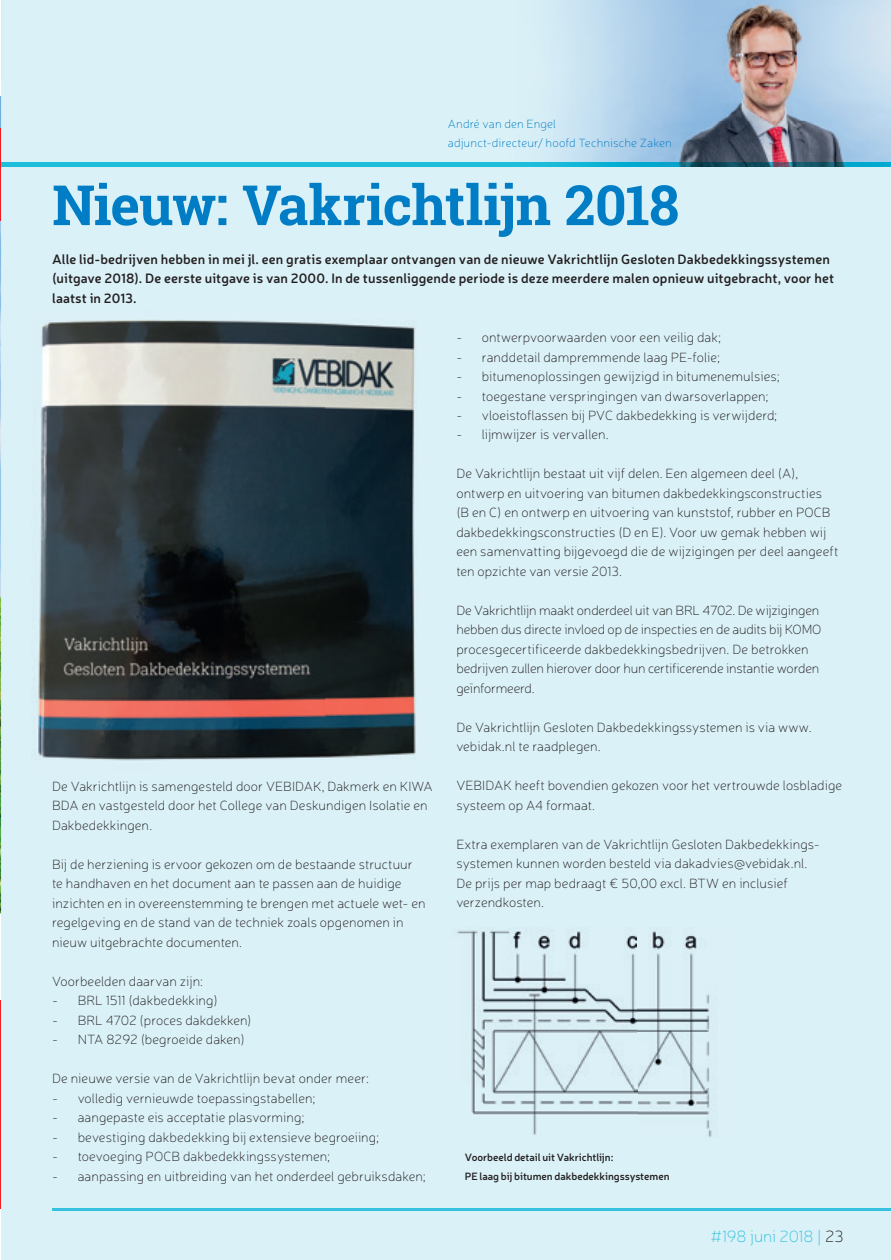
<style>
.page{position:relative;width:891px;height:1260px;background:#fff}
.page>*{position:absolute;margin:0;border:0;box-sizing:border-box;transform-origin:0 0}
.t1{font:700 55.5px "Roboto Slab";letter-spacing:-.015em;color:#007dc5}
.t2{font:100 16.5px "Neris";letter-spacing:-.01em;color:#36c2de}
.t3{font:100 13.5px/19.5px "Neris";color:#231f20}
.t4{font:600 13.5px/19.5px "Neris";letter-spacing:.01em;color:#231f20}
.t5{font:100 12px/19.5px "Neris";letter-spacing:.01em;color:#007dc5}
.t6{font:600 10.5px/19.5px "Neris";color:#231f20}
.s1{color:#231f20}
</style>
<div class="page">
<div style="left:1px;top:0;width:889px;height:1260px;background:#daf1f7"></div>
<hr style="left:52px;top:1208px;width:838px;height:2px;background:#36c2de">
<img style="left:506px;top:0;width:384px;height:167px">
<div style="left:1px;top:162px;width:505px;height:5px;background:#1ebeda"></div>
<img style="left:451px;top:927px;width:279px;height:211px">
<img style="left:0;top:96px;width:1px;height:817px">
<hr style="left:0;top:128px;width:1px;height:92px;background:#ee1d23">
<hr style="left:0;top:1000px;width:1px;height:209px;background:#ee1d23">
<img style="left:32px;top:308px;width:391px;height:471px">
<p class="t5" style="left:448px;top:113px;width:225px">André van den Engel<br>adjunct-directeur/ hoofd Technische Zaken</p>
<h1 class="t1" style="left:52px;top:167px;width:628px">Nieuw: Vakrichtlijn 2018</h1>
<p class="t4" style="left:52px;top:249px;width:783px">Alle lid-bedrijven hebben in mei jl. een gratis exemplaar ontvangen van de nieuwe Vakrichtlijn Gesloten Dakbedekkingssystemen (uitgave 2018). De eerste uitgave is van 2000. In de tussenliggende periode is deze meerdere malen opnieuw uitgebracht, voor het laatst in 2013.</p>
<p class="t3" style="left:52px;top:776px;width:382px">De Vakrichtlijn is samengesteld door VEBIDAK, Dakmerk en KIWA<br>BDA en vastgesteld door het College van Deskundigen Isolatie en<br>Dakbedekkingen.</p>
<p class="t3" style="left:52px;top:854px;width:375px">Bij de herziening is ervoor gekozen om de bestaande structuur te handhaven en het document aan te passen aan de huidige inzichten en in overeenstemming te brengen met actuele wet- en regelgeving en de stand van de techniek zoals opgenomen in nieuw uitgebrachte documenten.</p>
<p class="t3" style="left:52px;top:971px;width:152px">Voorbeelden daarvan zijn:</p>
<p class="t3" style="left:52px;top:990px;width:167px">- BRL 1511 (dakbedekking)</p>
<p class="t3" style="left:52px;top:1010px;width:201px">- BRL 4702 (proces dakdekken)</p>
<p class="t3" style="left:52px;top:1029px;width:194px">- NTA 8292 (begroeide daken)</p>
<p class="t3" style="left:52px;top:1068px;width:318px">De nieuwe versie van de Vakrichtlijn bevat onder meer:</p>
<p class="t3" style="left:52px;top:1088px;width:265px">- volledig vernieuwde toepassingstabellen;</p>
<p class="t3" style="left:52px;top:1107px;width:254px">- aangepaste eis acceptatie plasvorming;</p>
<p class="t3" style="left:52px;top:1127px;width:328px">- bevestiging dakbedekking bij extensieve begroeiing;</p>
<p class="t3" style="left:52px;top:1146px;width:279px">- toevoeging POCB dakbedekkingssystemen;</p>
<p class="t3" style="left:52px;top:1166px;width:375px">- aanpassing en uitbreiding van het onderdeel gebruiksdaken;</p>
<p class="t3" style="left:456px;top:327px;width:266px">- ontwerpvoorwaarden voor een veilig dak;</p>
<p class="t3" style="left:456px;top:347px;width:265px">- randdetail dampremmende laag PE-folie;</p>
<p class="t3" style="left:456px;top:366px;width:325px">- bitumenoplossingen gewijzigd in bitumenemulsies;</p>
<p class="t3" style="left:456px;top:386px;width:313px">- toegestane verspringingen van dwarsoverlappen;</p>
<p class="t3" style="left:456px;top:405px;width:322px">- vloeistoflassen bij PVC dakbedekking is verwijderd;</p>
<p class="t3" style="left:456px;top:425px;width:154px">- lijmwijzer is vervallen.</p>
<p class="t3" style="left:456px;top:464px;width:383px">De Vakrichtlijn bestaat uit vijf delen. Een algemeen deel (A), ontwerp en uitvoering van bitumen dakbedekkingsconstructies (B en C) en ontwerp en uitvoering van kunststof, rubber en POCB dakbedekkingsconstructies (D en E). Voor uw gemak hebben wij een samenvatting bijgevoegd die de wijzigingen per deel aangeeft ten opzichte van versie 2013.</p>
<p class="t3" style="left:456px;top:600px;width:366px">De Vakrichtlijn maakt onderdeel uit van BRL 4702. De wijzigingen hebben dus directe invloed op de inspecties en de audits bij KOMO procesgecertificeerde dakbedekkingsbedrijven. De betrokken bedrijven zullen hierover door hun certificerende instantie worden geïnformeerd.</p>
<p class="t3" style="left:456px;top:717px;width:356px">De Vakrichtlijn Gesloten Dakbedekkingssystemen is via www. vebidak.nl te raadplegen.</p>
<p class="t3" style="left:456px;top:776px;width:387px">VEBIDAK heeft bovendien gekozen voor het vertrouwde losbladige systeem op A4 formaat.</p>
<p class="t3" style="left:456px;top:834px;width:365px">Extra exemplaren van de Vakrichtlijn Gesloten Dakbedekkings&shy;systemen kunnen worden besteld via dakadvies@vebidak.nl.<br>De prijs per map bedraagt € 50,00 excl. BTW en inclusief verzendkosten.</p>
<p class="t6" style="left:465px;top:1147px;width:206px">Voorbeeld detail uit Vakrichtlijn:<br>PE laag bij bitumen dakbedekkingssystemen</p>
<p class="t2" style="left:710px;top:1226px;width:134px">#198 juni 2018 | <span class="s1">23</span></p>
</div>
